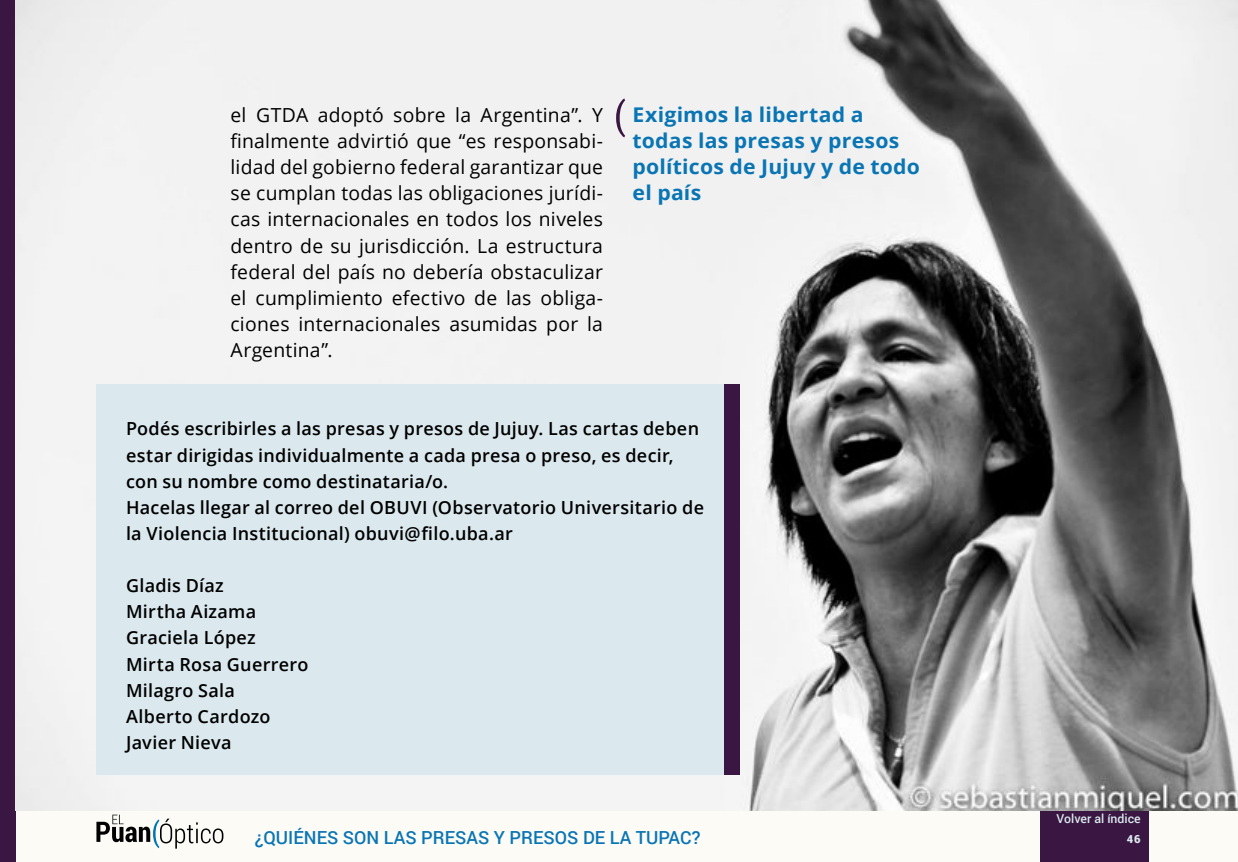
<style>
.page{position:relative;width:1238px;height:862px;background:#fff}
.page>*{position:absolute;margin:0;border:0;box-sizing:border-box;transform-origin:0 0}
.t1{font:700 20.25px/26.1px "Open Sans";letter-spacing:.01em;color:#0a75b4;scale:1.05 1}
.t2{font:19.35px/26.1px "Open Sans";letter-spacing:.01em;color:#000;text-align:justify}
.t3{font:600 18px/26.1px "Open Sans";letter-spacing:.015em;color:#000}
.t4{font:500 18px "Roboto";color:#0a75b4}
.t5{font:500 12.38px "Roboto";color:#dbe9ee}
.t6{font:900 11.25px "Roboto";color:#dbe9ee}
</style>
<div class="page">
<div style="left:0;top:0;width:1237px;height:861px;background:#fcfbf6"></div>
<div style="left:0;top:0;width:16px;height:861px;background:#3a1642"></div>
<div style="left:1039px;top:800px;width:109px;height:61px;background:#3a1642"></div>
<svg style="left:96px;top:814px;width:127px;height:34px"></svg>
<img style="left:16px;top:0;width:1221px;height:809px">
<div style="left:96px;top:384px;width:643px;height:390px;background:#dbe9ee"></div>
<svg style="left:616px;top:98px;width:9px;height:39px"></svg>
<div style="left:724px;top:384px;width:15px;height:390px;background:#3a1642"></div>
<p class="t2" style="left:230px;top:101px;width:374px">el GTDA adoptó sobre la Argentina”. Y finalmente advirtió que “es responsabi&shy;lidad del gobierno federal garantizar que se cumplan todas las obligaciones jurídi&shy;cas internacionales en todos los niveles dentro de su jurisdicción. La estructura federal del país no debería obstaculizar el cumplimiento efectivo de las obliga&shy;ciones internacionales asumidas por la Argentina”.</p>
<p class="t1" style="left:632px;top:101px;width:275px">Exigimos la libertad a todas las presas y presos políticos de Jujuy y de todo el país</p>
<p class="t3" style="left:126px;top:415px;width:579px">Podés escribirles a las presas y presos de Jujuy. Las cartas deben estar dirigidas individualmente a cada presa o preso, es decir, con su nombre como destinataria/o.<br>Hacelas llegar al correo del OBUVI (Observatorio Universitario de la Violencia Institucional) obuvi@filo.uba.ar</p>
<p class="t3" style="left:126px;top:572px;width:184px">Gladis Díaz<br>Mirtha Aizama<br>Graciela López<br>Mirta Rosa Guerrero<br>Milagro Sala<br>Alberto Cardozo<br>Javier Nieva</p>
<p class="t4" style="left:254px;top:824px;width:447px">¿QUIÉNES SON LAS PRESAS Y PRESOS DE LA TUPAC?</p>
<p class="t5" style="left:1056px;top:809px;width:86px">Volver al índice</p>
<p class="t6" style="left:1126px;top:830px;width:16px">46</p>
</div>
